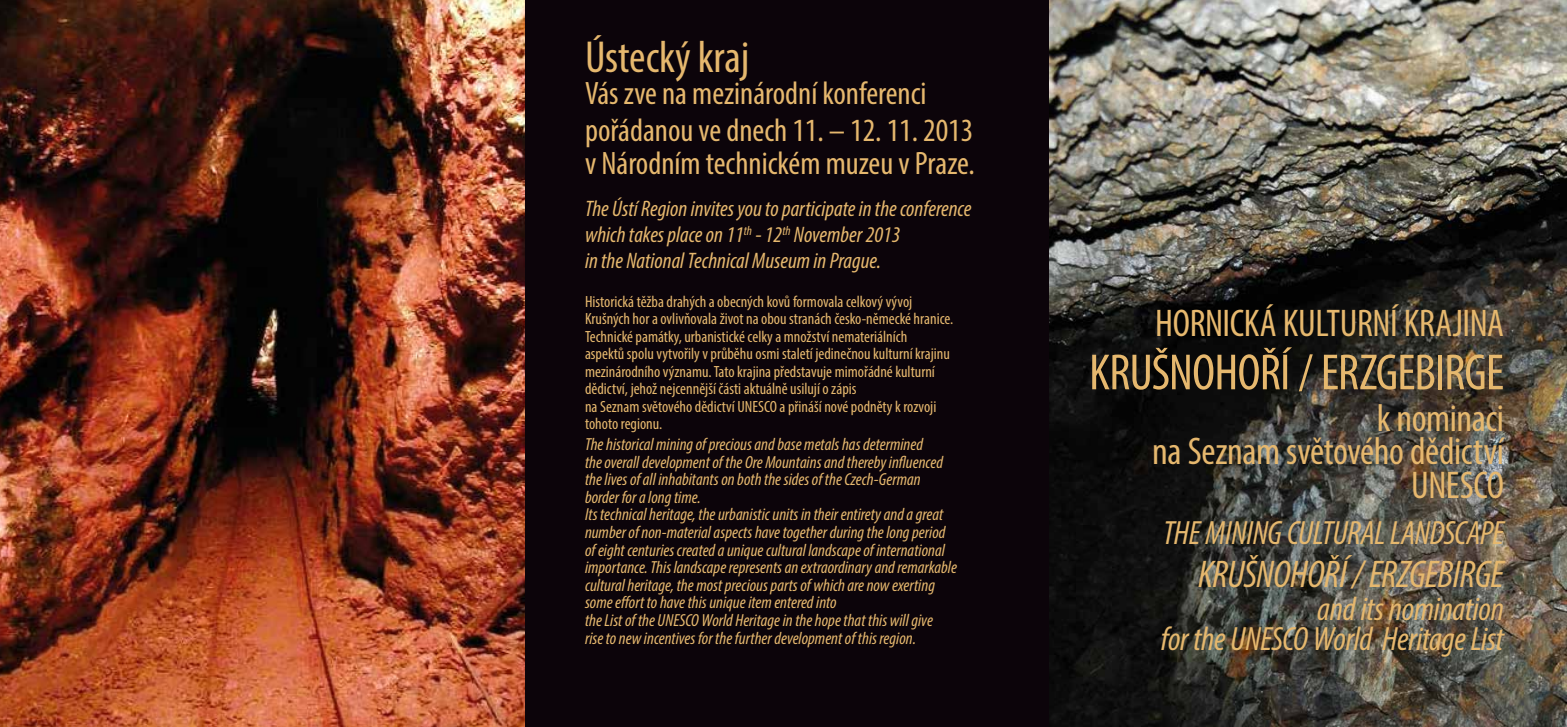
<style>
.page{position:relative;width:1567px;height:727px;background:#fff}
.page>*{position:absolute;margin:0;border:0;box-sizing:border-box;transform-origin:0 0}
.t1{font:condensed 51.25px "Myriad Pro";letter-spacing:-.015em;color:#e6b86e}
.t2{font:condensed 45px "Myriad Pro";color:#e6b86e}
.t3{font:condensed 38.75px/33.8px "Myriad Pro";letter-spacing:-.01em;color:#e6b86e;text-align:right}
.t4{font:italic condensed 38.75px "Myriad Pro";letter-spacing:-.015em;color:#e6b86e}
.t5{font:italic condensed 33.75px/30px "Myriad Pro";letter-spacing:-.01em;color:#e6b86e;text-align:right}
.t6{font:condensed 32.5px/35px "Myriad Pro";color:#e6b86e}
.t7{font:italic condensed 22.5px/26.2px "Myriad Pro";color:#e6b86e}
.t8{font:italic condensed 17.5px/17.6px "Myriad Pro";color:#e6b86e}
.t9{font:condensed 16.25px/17.5px "Myriad Pro";color:#e6b86e}
</style>
<div class="page">
<div style="left:524px;top:0;width:525px;height:726px;background:#0c040a"></div>
<img style="left:1049px;top:0;width:517px;height:726px">
<img style="left:0;top:0;width:524px;height:726px">
<h2 class="t2" style="left:585px;top:30px;width:166px">Ústecký kraj</h2>
<h3 class="t6" style="left:585px;top:76px;width:391px">Vás zve na mezinárodní konferenci pořádanou ve dnech 11. – 12. 11. 2013 v Národním technickém muzeu v Praze.</h3>
<p class="t7" style="left:585px;top:195px;width:388px">The Ústí Region invites you to participate in the conference which takes place on 11<sup>th</sup> - 12<sup>th</sup> November 2013<br>in the National Technical Museum in Prague.</p>
<p class="t9" style="left:585px;top:292px;width:370px">Historická těžba drahých a obecných kovů formovala celkový vývoj Krušných hor a ovlivňovala život na obou stranách česko-německé hranice.<br>Technické památky, urbanistické celky a množství nemateriálních<br>aspektů spolu vytvořily v průběhu osmi staletí jedinečnou kulturní krajinu mezinárodního významu. Tato krajina představuje mimořádné kulturní dědictví, jehož nejcennější části aktuálně usilují o zápis<br>na Seznam světového dědictví UNESCO a přináší nové podněty k rozvoji tohoto regionu.</p>
<p class="t8" style="left:585px;top:435px;width:373px">The historical mining of precious and base metals has determined<br>the overall development of the Ore Mountains and thereby influenced the lives of all inhabitants on both the sides of the Czech-German border for a long time.<br>Its technical heritage, the urbanistic units in their entirety and a great number of non-material aspects have together during the long period of eight centuries created a unique cultural landscape of international importance. This landscape represents an extraordinary and remarkable cultural heritage, the most precious parts of which are now exerting some effort to have this unique item entered into<br>the List of the UNESCO World Heritage in the hope that this will give<br>rise to new incentives for the further development of this region.</p>
<h3 class="t3" style="left:1155px;top:305px;width:350px">HORNICKÁ KULTURNÍ KRAJINA</h3>
<h1 class="t1" style="left:1089px;top:341px;width:416px">KRUŠNOHOŘÍ / ERZGEBIRGE</h1>
<h3 class="t3" style="left:1152px;top:400px;width:353px">k nominaci<br>na Seznam světového dědictví<br>UNESCO</h3>
<h3 class="t5" style="left:1162px;top:517px;width:342px">THE MINING CULTURAL LANDSCAPE</h3>
<h3 class="t4" style="left:1198px;top:550px;width:307px">KRUŠNOHOŘÍ / ERZGEBIRGE</h3>
<h3 class="t5" style="left:1160px;top:592px;width:345px">and its nomination<br>for the UNESCO World Heritage List</h3>
</div>
